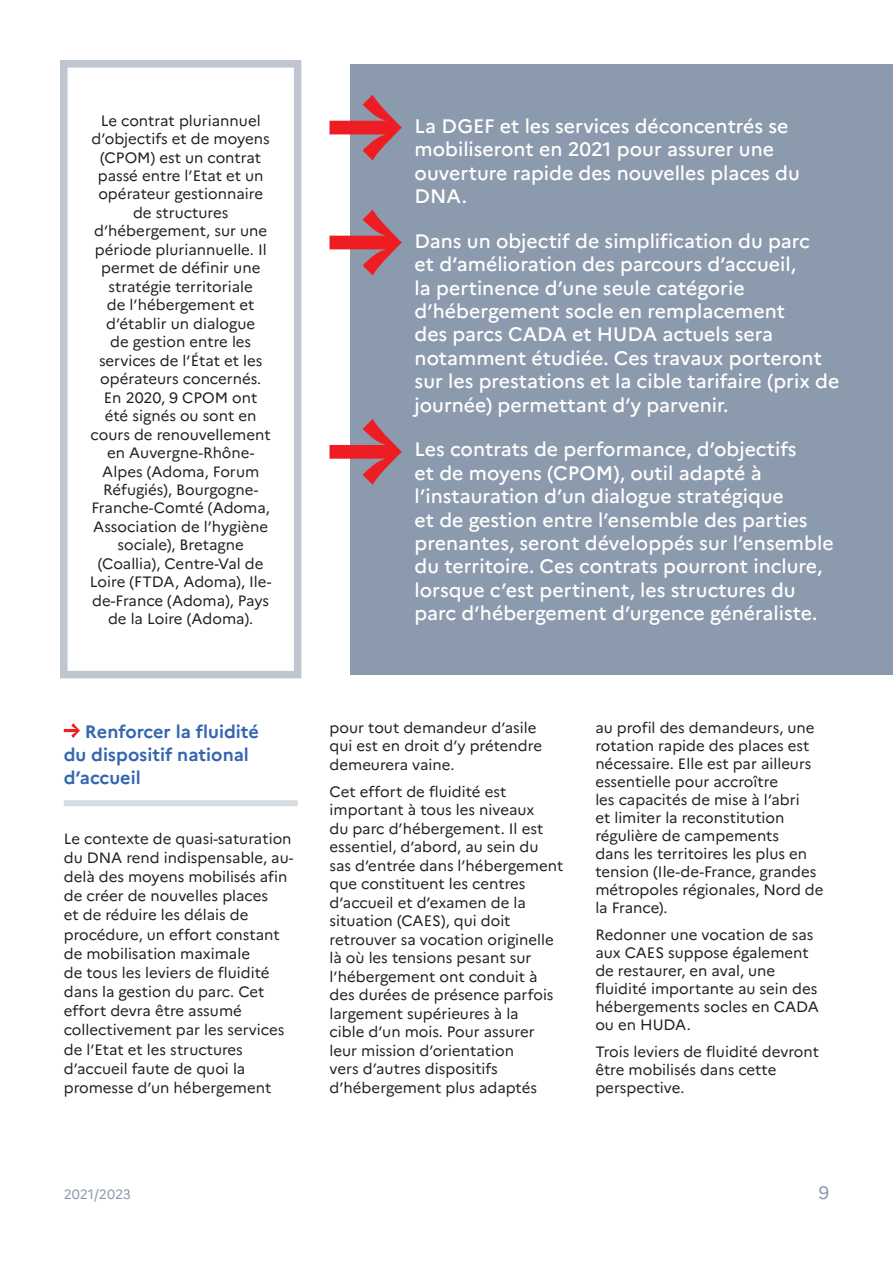
<style>
.page{position:relative;width:893px;height:1263px;background:#fff}
.page>*{position:absolute;margin:0;border:0;box-sizing:border-box;transform-origin:0 0}
.t1{font:500 19.5px/23.4px "Marianne";color:#fff}
.t2{font:700 18px/22.8px "Marianne";color:#3566b1}
.t3{font:18px "Marianne";color:#8c9aad}
.t4{font:15px/18.5px "Marianne";color:#231f20}
.t5{font:13.5px "Marianne";letter-spacing:-.005em;color:#8c9aad}
</style>
<div class="page">
<div style="left:64px;top:800px;width:234px;height:6px;background:#d6dae1"></div>
<svg style="left:64px;top:723px;width:16px;height:15px"></svg>
<div style="left:60px;top:60px;width:241px;height:618px;border:8px solid #bfc6d0"></div>
<div style="left:351px;top:64px;width:542px;height:611px;background:#8c9aad"></div>
<svg style="left:329px;top:95px;width:73px;height:66px"></svg>
<svg style="left:329px;top:210px;width:73px;height:65px"></svg>
<svg style="left:329px;top:419px;width:73px;height:66px"></svg>
<p class="t4" style="left:90px;top:111px;width:183px;text-align:center">Le contrat pluriannuel d’objectifs et de moyens (CPOM) est un contrat passé entre l’Etat et un opérateur gestionnaire de structures d’hébergement, sur une période pluriannuelle. Il permet de définir une stratégie territoriale<br>de l’hébergement et d’établir un dialogue<br>de gestion entre les services de l’État et les opérateurs concernés.<br>En 2020, 9 CPOM ont<br>été signés ou sont en cours de renouvellement en Auvergne-Rhône-<br>Alpes (Adoma, Forum<br>Réfugiés), Bourgogne-<br>Franche-Comté (Adoma,<br>Association de l’hygiène sociale), Bretagne (Coallia), Centre-Val de<br>Loire (FTDA, Adoma), Ile&shy;de-France (Adoma), Pays de la Loire (Adoma).</p>
<h1 class="t1" style="left:415px;top:114px;width:387px">La DGEF et les services déconcentrés se mobiliseront en 2021 pour assurer une ouverture rapide des nouvelles places du<br>DNA.</h1>
<p class="t1" style="left:415px;top:229px;width:426px">Dans un objectif de simplification du parc<br>et d’amélioration des parcours d’accueil,<br>la pertinence d’une seule catégorie d’hébergement socle en remplacement<br>des parcs CADA et HUDA actuels sera notamment étudiée. Ces travaux porteront sur les prestations et la cible tarifaire (prix de journée) permettant d’y parvenir.</p>
<p class="t1" style="left:415px;top:438px;width:421px">Les contrats de performance, d’objectifs<br>et de moyens (CPOM), outil adapté à l’instauration d’un dialogue stratégique<br>et de gestion entre l’ensemble des parties prenantes, seront développés sur l’ensemble du territoire. Ces contrats pourront inclure, lorsque c’est pertinent, les structures du parc d’hébergement d’urgence généraliste.</p>
<p class="t2" style="left:64px;top:720px;width:197px;text-indent:21px">Renforcer la fluidité du dispositif national d’accueil</p>
<p class="t4" style="left:64px;top:829px;width:231px;line-height:19.2px">Le contexte de quasi-saturation du DNA rend indispensable, au&shy;delà des moyens mobilisés afin de créer de nouvelles places<br>et de réduire les délais de procédure, un effort constant de mobilisation maximale<br>de tous les leviers de fluidité dans la gestion du parc. Cet effort devra être assumé collectivement par les services de l’Etat et les structures d’accueil faute de quoi la promesse d’un hébergement</p>
<p class="t4" style="left:330px;top:718px;width:214px">pour tout demandeur d’asile qui est en droit d’y prétendre demeurera vaine.</p>
<p class="t4" style="left:330px;top:782px;width:235px">Cet effort de fluidité est important à tous les niveaux<br>du parc d’hébergement. Il est essentiel, d’abord, au sein du sas d’entrée dans l’hébergement que constituent les centres d’accueil et d’examen de la situation (CAES), qui doit retrouver sa vocation originelle là où les tensions pesant sur l’hébergement ont conduit à des durées de présence parfois largement supérieures à la<br>cible d’un mois. Pour assurer leur mission d’orientation<br>vers d’autres dispositifs d’hébergement plus adaptés</p>
<p class="t4" style="left:595px;top:718px;width:230px;line-height:18px">au profil des demandeurs, une rotation rapide des places est nécessaire. Elle est par ailleurs essentielle pour accroître<br>les capacités de mise à l’abri<br>et limiter la reconstitution régulière de campements<br>dans les territoires les plus en tension (Ile-de-France, grandes métropoles régionales, Nord de la France).</p>
<p class="t4" style="left:595px;top:925px;width:225px;line-height:18px">Redonner une vocation de sas aux CAES suppose également de restaurer, en aval, une fluidité importante au sein des hébergements socles en CADA ou en HUDA.</p>
<p class="t4" style="left:595px;top:1042px;width:225px;line-height:18px">Trois leviers de fluidité devront être mobilisés dans cette perspective.</p>
<p class="t5" style="left:64px;top:1186px;width:69px">2021/2023</p>
<p class="t3" style="left:818px;top:1182px;width:12px">9</p>
</div>
